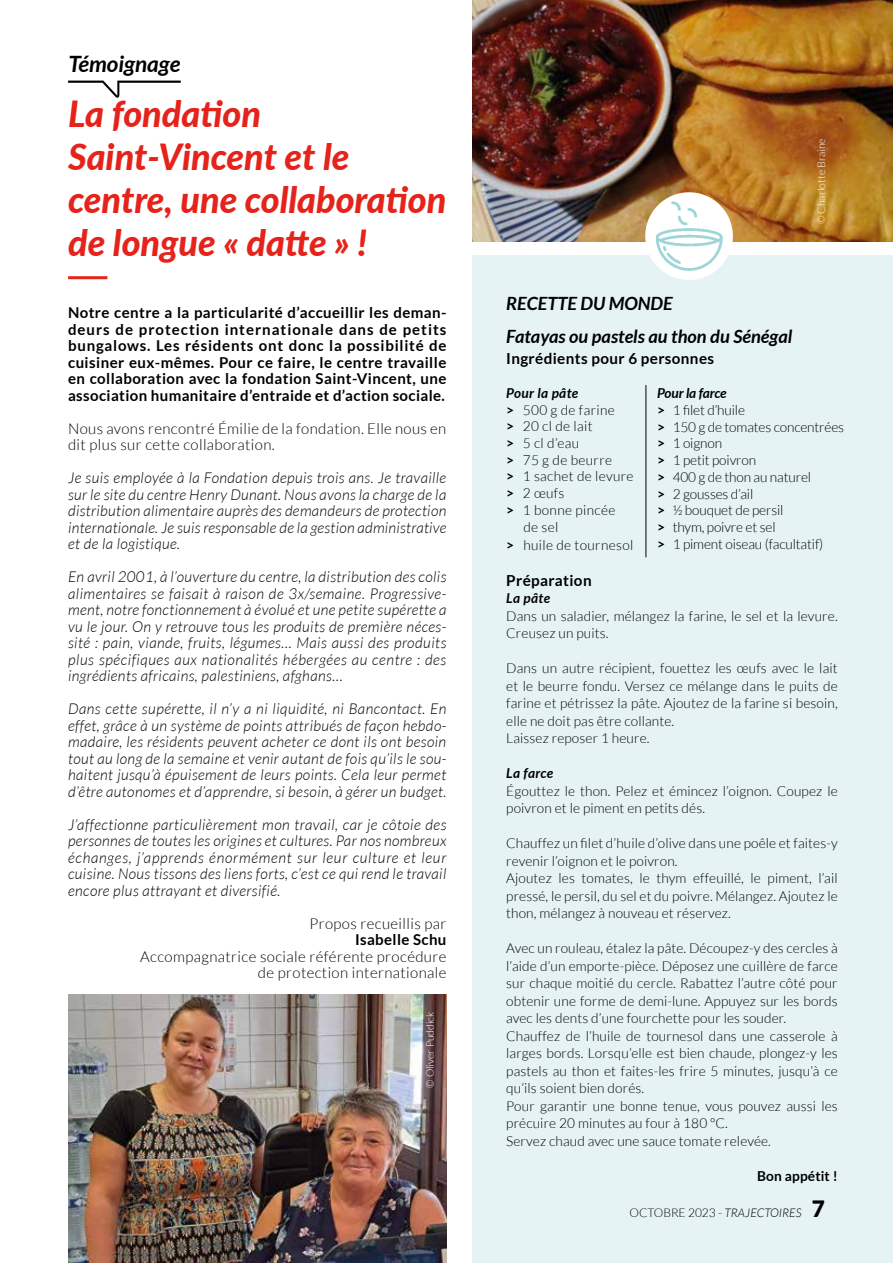
<style>
.page{position:relative;width:893px;height:1263px;background:#fff}
.page>*{position:absolute;margin:0;border:0;box-sizing:border-box;transform-origin:0 0}
.t1{font:italic 800 36px/43.2px "Lato";color:#e5231b}
.t2{font:italic 700 22.5px "Lato";color:#000}
.t3{font:italic 700 18.3px/33.5px "Lato";color:#000}
.t4{font:700 15.15px "Lato";letter-spacing:.025em;color:#000}
.t5{font:italic 300 15px/16.5px "Lato";letter-spacing:.025em;color:#000;text-align:justify}
.t6{font:700 15px/16.5px "Lato";letter-spacing:.025em;color:#000;text-align:justify}
.t7{font:300 15px/16.5px "Lato";letter-spacing:.025em;color:#000}
.t8{font:300 13.65px/17.5px "Lato";letter-spacing:.01em;color:#000}
.t9{font:300 13.65px/16.8px "Lato";letter-spacing:-.01em;color:#000}
.t10{font:italic 700 13.65px "Lato";letter-spacing:.025em;color:#000}
.t11{font:700 13.65px "Lato";letter-spacing:.01em;color:#000}
.t12{font:300 12px "Lato";color:#000}
.t13{font:300 10.65px "Lato";color:#fff}
.t14{font:300 10.5px "Lato";color:#fff}
.s1{font-weight:700}
.s2{font-weight:700;font-style:italic}
.s3{font-style:italic}
.s4{font-weight:900;font-size:22.5px}
</style>
<div class="page">
<svg style="left:68px;top:81px;width:113px;height:17px"></svg>
<hr style="left:68px;top:276px;width:39px;height:3px;background:#e5231b">
<img style="left:68px;top:995px;width:378px;height:268px">
<div style="left:472px;top:255px;width:421px;height:1008px;background:#e5f3f5"></div>
<img style="left:472px;top:0;width:421px;height:242px">
<img style="left:639px;top:186px;width:100px;height:94px">
<hr style="left:646px;top:385px;width:1px;height:172px;background:#000">
<h2 class="t2" style="left:69px;top:51px;width:113px">Témoignage</h2>
<h1 class="t1" style="left:68px;top:90px;width:380px">La fondation<br>Saint-Vincent et le centre, une collaboration de longue « datte » !</h1>
<p class="t6" style="left:68px;top:304px;width:380px">Notre centre a la particularité d’accueillir les deman&shy;deurs de protection internationale dans de petits bungalows. Les résidents ont donc la possibilité de cuisiner eux-mêmes. Pour ce faire, le centre travaille en collaboration avec la fondation Saint-Vincent, une association humanitaire d’entraide et d’action sociale.</p>
<p class="t7" style="left:68px;top:420px;width:380px">Nous avons rencontré Émilie de la fondation. Elle nous en dit plus sur cette collaboration.</p>
<p class="t5" style="left:68px;top:470px;width:380px">Je suis employée à la Fondation depuis trois ans. Je travaille sur le site du centre Henry Dunant. Nous avons la charge de la distribution alimentaire auprès des demandeurs de protection internationale. Je suis responsable de la gestion administrative et de la logistique.</p>
<p class="t5" style="left:68px;top:569px;width:380px">En avril 2001, à l’ouverture du centre, la distribution des colis alimentaires se faisait à raison de 3x/semaine. Progressive&shy;ment, notre fonctionnement à évolué et une petite supérette a vu le jour. On y retrouve tous les produits de première néces&shy;sité : pain, viande, fruits, légumes… Mais aussi des produits plus spécifiques aux nationalités hébergées au centre : des ingrédients africains, palestiniens, afghans…</p>
<p class="t5" style="left:68px;top:701px;width:380px">Dans cette supérette, il n’y a ni liquidité, ni Bancontact. En effet, grâce à un système de points attribués de façon hebdo&shy;madaire, les résidents peuvent acheter ce dont ils ont besoin tout au long de la semaine et venir autant de fois qu’ils le sou&shy;haitent jusqu’à épuisement de leurs points. Cela leur permet d’être autonomes et d’apprendre, si besoin, à gérer un budget.</p>
<p class="t5" style="left:68px;top:816px;width:380px">J’affectionne particulièrement mon travail, car je côtoie des personnes de toutes les origines et cultures. Par nos nombreux échanges, j’apprends énormément sur leur culture et leur cuisine. Nous tissons des liens forts, c’est ce qui rend le travail encore plus attrayant et diversifié.</p>
<p class="t7" style="left:309px;top:915px;width:139px">Propos recueillis par</p>
<p class="t6" style="left:355px;top:931px;width:93px">Isabelle Schu</p>
<p class="t7" style="left:140px;top:948px;width:308px;text-align:right">Accompagnatrice sociale référente procédure de protection internationale</p>
<p class="t14" style="left:424px;top:1088px;width:78px;rotate:-90deg">© Oliver Puddick</p>
<p class="t13" style="left:815px;top:224px;width:88px;rotate:-90deg">© Charlotte Braine</p>
<p class="t3" style="left:506px;top:287px;width:288px">RECETTE DU MONDE<br>Fatayas ou pastels au thon du Sénégal</p>
<p class="t4" style="left:506px;top:350px;width:209px">Ingrédients pour 6 personnes</p>
<p class="t10" style="left:506px;top:385px;width:74px">Pour la pâte</p>
<p class="t8" style="left:506px;top:401px;width:110px"><span class="s1">&gt;</span> 500 g de farine</p>
<p class="t8" style="left:506px;top:418px;width:88px"><span class="s1">&gt;</span> 20 cl de lait</p>
<p class="t8" style="left:506px;top:434px;width:74px"><span class="s1">&gt;</span> 5 cl d’eau</p>
<p class="t8" style="left:506px;top:451px;width:107px"><span class="s1">&gt;</span> 75 g de beurre</p>
<p class="t8" style="left:506px;top:468px;width:129px"><span class="s1">&gt;</span> 1 sachet de levure</p>
<p class="t8" style="left:506px;top:485px;width:60px"><span class="s1">&gt;</span> 2 œufs</p>
<p class="t8" style="left:506px;top:501px;width:111px"><span class="s1">&gt;</span> 1 bonne pincée</p>
<p class="t8" style="left:523px;top:518px;width:36px">de sel</p>
<p class="t8" style="left:506px;top:536px;width:129px"><span class="s1">&gt;</span> huile de tournesol</p>
<p class="t4" style="left:506px;top:571px;width:87px">Préparation</p>
<p class="t10" style="left:506px;top:590px;width:45px">La pâte</p>
<p class="t8" style="left:506px;top:607px;width:333px">Dans un saladier, mélangez la farine, le sel et la levure.<br>Creusez un puits.</p>
<p class="t8" style="left:506px;top:659px;width:333px">Dans un autre récipient, fouettez les œufs avec le lait et le beurre fondu. Versez ce mélange dans le puits de farine et pétrissez la pâte. Ajoutez de la farine si besoin, elle ne doit pas être collante.<br>Laissez reposer 1 heure.</p>
<p class="t10" style="left:506px;top:765px;width:49px">La farce</p>
<p class="t8" style="left:506px;top:782px;width:333px">Égouttez le thon. Pelez et émincez l’oignon. Coupez le poivron et le piment en petits dés.</p>
<p class="t8" style="left:506px;top:834px;width:333px">Chauffez un filet d’huile d’olive dans une poêle et faites-y revenir l’oignon et le poivron.<br>Ajoutez les tomates, le thym effeuillé, le piment, l’ail pressé, le persil, du sel et du poivre. Mélangez. Ajoutez le thon, mélangez à nouveau et réservez.</p>
<p class="t8" style="left:506px;top:939px;width:333px">Avec un rouleau, étalez la pâte. Découpez-y des cercles à l’aide d’un emporte-pièce. Déposez une cuillère de farce sur chaque moitié du cercle. Rabattez l’autre côté pour obtenir une forme de demi-lune. Appuyez sur les bords avec les dents d’une fourchette pour les souder.<br>Chauffez de l’huile de tournesol dans une casserole à larges bords. Lorsqu’elle est bien chaude, plongez-y les pastels au thon et faites-les frire 5 minutes, jusqu’à ce qu’ils soient bien dorés.<br>Pour garantir une bonne tenue, vous pouvez aussi les précuire 20 minutes au four à 180 °C.<br>Servez chaud avec une sauce tomate relevée.</p>
<p class="t11" style="left:757px;top:1168px;width:82px">Bon appétit !</p>
<p class="t9" style="left:657px;top:385px;width:189px"><span class="s2">Pour la farce<br></span><span class="s1">&gt;</span> 1 filet d’huile<br><span class="s1">&gt;</span> 150 g de tomates concentrées <span class="s1">&gt;</span> 1 oignon<br><span class="s1">&gt;</span> 1 petit poivron<br><span class="s1">&gt;</span> 400 g de thon au naturel<br><span class="s1">&gt;</span> 2 gousses d’ail<br><span class="s1">&gt;</span> ½ bouquet de persil<br><span class="s1">&gt;</span> thym, poivre et sel<br><span class="s1">&gt;</span> 1 piment oiseau (facultatif)</p>
<p class="t12" style="left:629px;top:1206px;width:197px">OCTOBRE 2023 - <span class="s3">TRAJECTOIRES</span> <span class="s4">7</span></p>
</div>
